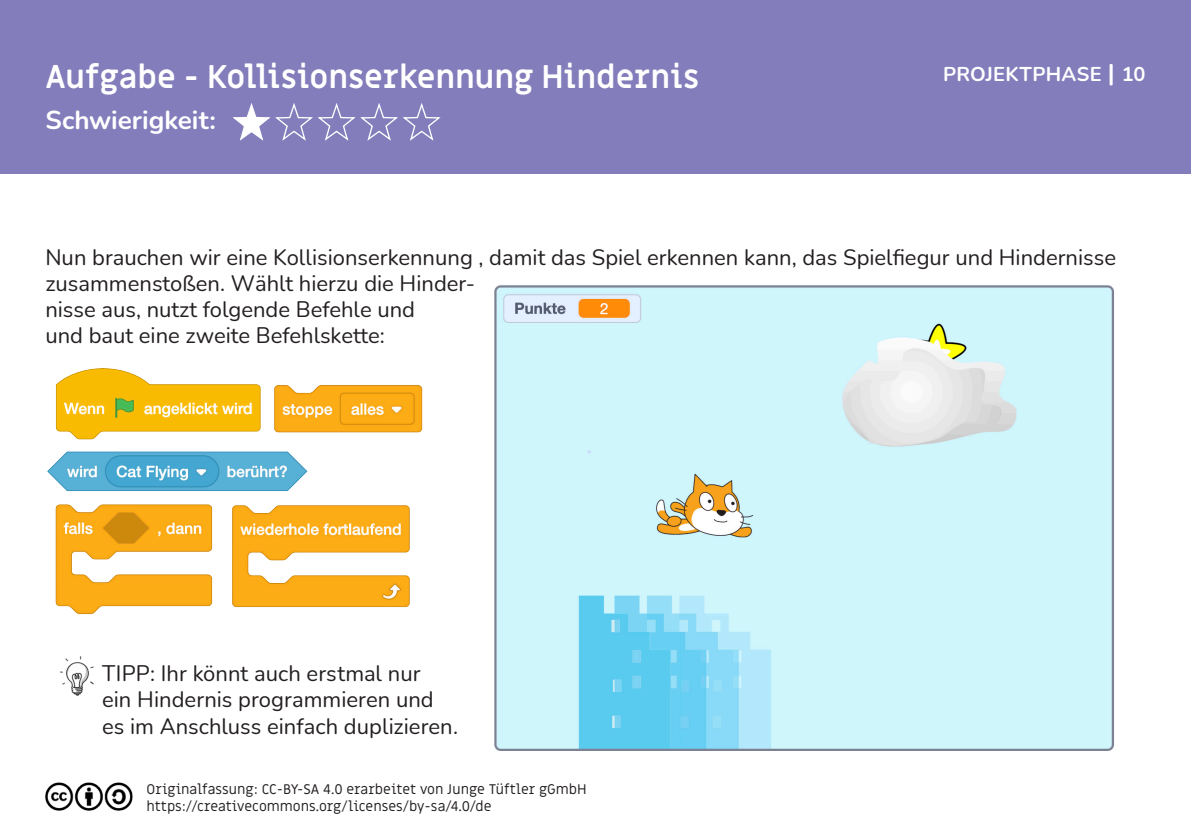
<style>
.page{position:relative;width:1191px;height:840px;background:#fff}
.page>*{position:absolute;margin:0;border:0;box-sizing:border-box;transform-origin:0 0}
.H1_Überschrift1_weiß{font:700 32px "Miriam Libre";color:#fff}
.t1{font:700 26px "Nunito";color:#fff}
.P_Fließtext{font:22px/26px "Nunito";color:#231f20}
.t2{font:700 20px "Nunito";letter-spacing:.015em;color:#fff}
.t3{font:14px/16.8px "Miriam Libre";color:#231f20}
.s1{font-size:24px}
</style>
<div class="page">
<div style="left:0;top:0;width:1191px;height:173px;background:#837dbb"></div>
<img style="left:46px;top:782px;width:87px;height:28px">
<svg style="left:232px;top:103px;width:209px;height:38px"></svg>
<img style="left:47px;top:368px;width:376px;height:246px">
<img style="left:494px;top:285px;width:620px;height:464px">
<img style="left:60px;top:656px;width:34px;height:39px">
<h1 class="H1_Überschrift1_weiß" style="left:45px;top:57px;width:655px">Aufgabe - Kollisionserkennung Hindernis</h1>
<p class="t1" style="left:45px;top:101px;width:172px">Schwierigkeit:</p>
<p class="t2" style="left:943px;top:60px;width:204px">PROJEKTPHASE <span class="s1">|</span> 10</p>
<p class="P_Fließtext" style="left:45px;top:243px;width:1072px">Nun brauchen wir eine Kollisionserkennung , damit das Spiel erkennen kann, das Spielfiegur und Hindernisse zusammenstoßen. Wählt hierzu die Hinder-<br>nisse aus, nutzt folgende Befehle und<br>und baut eine zweite Befehlskette:</p>
<p class="P_Fließtext" style="left:102px;top:659px;width:357px">TIPP: Ihr könnt auch erstmal nur<br>ein Hindernis programmieren und es im Anschluss einfach duplizieren.</p>
<p class="t3" style="left:146px;top:781px;width:441px">Originalfassung: CC-BY-SA 4.0 erarbeitet von Junge Tüftler gGmbH https://creativecommons.org/licenses/by-sa/4.0/de</p>
</div>
